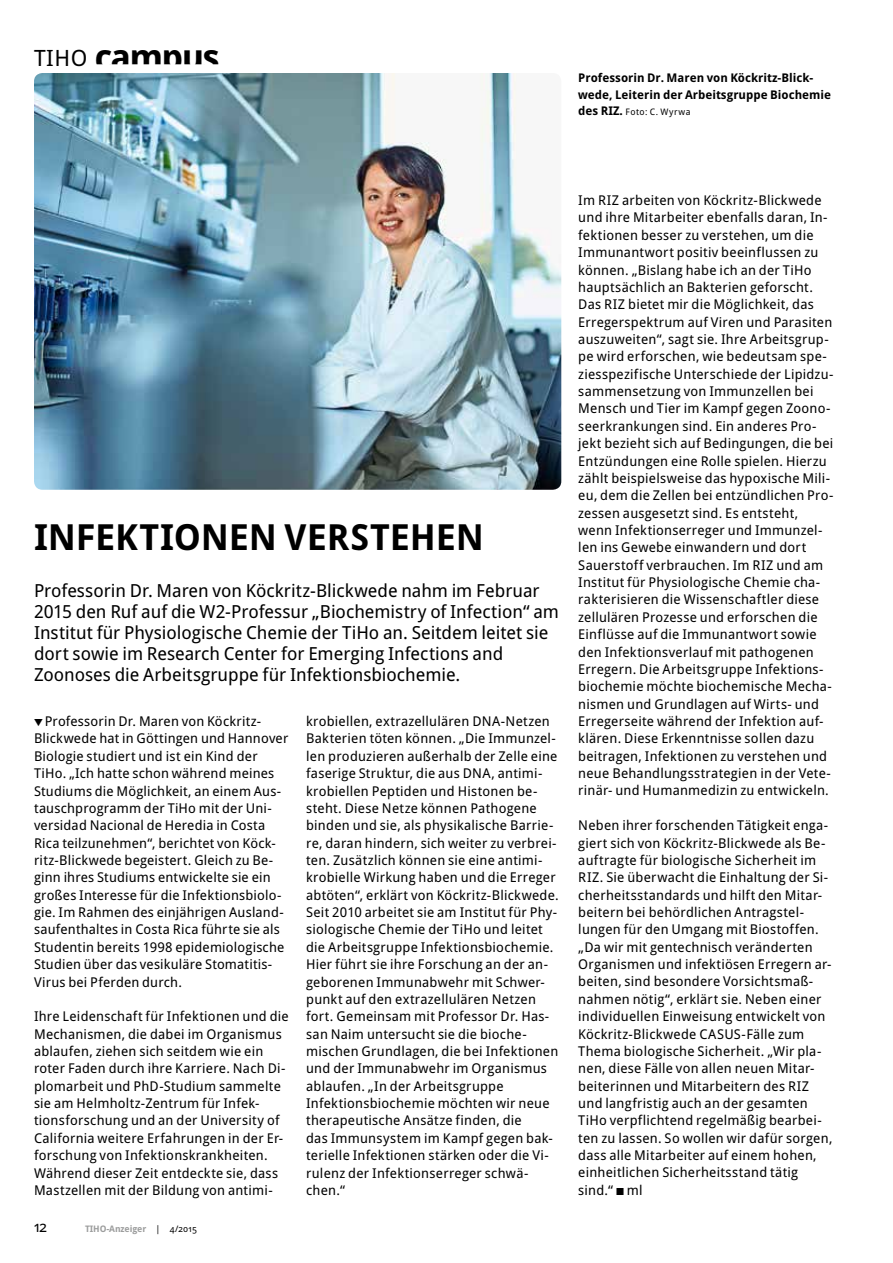
<style>
.page{position:relative;width:893px;height:1263px;background:#fff}
.page>*{position:absolute;margin:0;border:0;box-sizing:border-box;transform-origin:0 0}
.t1{font:700 36px "Droid Sans Pro";color:#000}
.t2{font:18px/21px "Droid Sans Pro";color:#000}
.t3{font:15px "Droid Sans Pro";color:#000}
.t4{font:13.5px/17.4px "Droid Sans Pro";letter-spacing:.015em;color:#000}
.t5{font:700 12px/16.5px "Droid Sans Pro";color:#000}
.t6{font:700 9px "Droid Sans Pro";letter-spacing:-.01em;color:#9c9d9d}
.t7{font:9px "Droid Sans Pro";letter-spacing:.065em;color:#000}
.s1{font-weight:400;font-size:22.5px}
.s2{font-weight:700;font-size:12px}
.s3{font-weight:400;color:#000}
</style>
<div class="page">
<img style="left:34px;top:73px;width:527px;height:417px">
<p class="t1" style="left:34px;top:31px;width:187px"><span class="s1">TIHO</span> campus</p>
<p class="t5" style="left:578px;top:69px;width:254px">Professorin Dr. Maren von Köckritz-Blick&shy;wede, Leiterin der Arbeitsgruppe Biochemie</p>
<p class="t7" style="left:578px;top:106px;width:114px"><span class="s2">des RIZ.</span> Foto: C. Wyrwa</p>
<p class="t1" style="left:34px;top:512px;width:451px">INFEKTIONEN VERSTEHEN</p>
<p class="t2" style="left:34px;top:579px;width:527px">Professorin Dr. Maren von Köckritz-Blickwede nahm im Februar 2015 den Ruf auf die W2-Professur „Biochemistry of Infection“ am Institut für Physiologische Chemie der TiHo an. Seitdem leitet sie dort sowie im Research Center for Emerging Infections and Zoonoses die Arbeitsgruppe für Infektionsbiochemie.</p>
<p class="t4" style="left:34px;top:712px;width:256px;text-indent:11px">Professorin Dr. Maren von Köckritz-Blickwede hat in Göttingen und Hannover Biologie studiert und ist ein Kind der TiHo. „Ich hatte schon während meines Studiums die Möglichkeit, an einem Aus&shy;tauschprogramm der TiHo mit der Uni&shy;versidad Nacional de Heredia in Costa Rica teilzunehmen“, berichtet von Köck&shy;ritz-Blickwede begeistert. Gleich zu Be&shy;ginn ihres Studiums entwickelte sie ein großes Interesse für die Infektionsbiolo&shy;gie. Im Rahmen des einjährigen Ausland&shy;saufenthaltes in Costa Rica führte sie als Studentin bereits 1998 epidemiologische Studien über das vesikuläre Stomatitis-Virus bei Pferden durch.</p>
<p class="t4" style="left:34px;top:1007px;width:256px">Ihre Leidenschaft für Infektionen und die Mechanismen, die dabei im Organismus ablaufen, ziehen sich seitdem wie ein roter Faden durch ihre Karriere. Nach Di&shy;plomarbeit und PhD-Studium sammelte sie am Helmholtz-Zentrum für Infek&shy;tionsforschung und an der University of California weitere Erfahrungen in der Er&shy;forschung von Infektionskrankheiten.<br>Während dieser Zeit entdeckte sie, dass Mastzellen mit der Bildung von antimi-</p>
<p class="t4" style="left:306px;top:712px;width:254px">krobiellen, extrazellulären DNA-Netzen Bakterien töten können. „Die Immunzel&shy;len produzieren außerhalb der Zelle eine faserige Struktur, die aus DNA, antimi&shy;krobiellen Peptiden und Histonen be&shy;steht. Diese Netze können Pathogene binden und sie, als physikalische Barrie&shy;re, daran hindern, sich weiter zu verbrei&shy;ten. Zusätzlich können sie eine antimi&shy;krobielle Wirkung haben und die Erreger abtöten“, erklärt von Köckritz-Blickwede.<br>Seit 2010 arbeitet sie am Institut für Phy&shy;siologische Chemie der TiHo und leitet die Arbeitsgruppe Infektionsbiochemie.<br>Hier führt sie ihre Forschung an der an&shy;geborenen Immunabwehr mit Schwer&shy;punkt auf den extrazellulären Netzen fort. Gemeinsam mit Professor Dr. Has&shy;san Naim untersucht sie die bioche&shy;mischen Grundlagen, die bei Infektionen und der Immunabwehr im Organismus ablaufen. „In der Arbeitsgruppe Infektionsbiochemie möchten wir neue therapeutische Ansätze finden, die<br>das Immunsystem im Kampf gegen bak&shy;terielle Infektionen stärken oder die Vi&shy;rulenz der Infektionserreger schwä&shy;chen.“</p>
<p class="t3" style="left:34px;top:1216px;width:15px">12</p>
<p class="t6" style="left:85px;top:1222px;width:114px">TIHO-Anzeiger <span class="s3">| 4/2015</span></p>
<p class="t4" style="left:578px;top:191px;width:257px">Im RIZ arbeiten von Köckritz-Blickwede und ihre Mitarbeiter ebenfalls daran, In&shy;fektionen besser zu verstehen, um die Immunantwort positiv beeinflussen zu können. „Bislang habe ich an der TiHo hauptsächlich an Bakterien geforscht.<br>Das RIZ bietet mir die Möglichkeit, das Erregerspektrum auf Viren und Parasiten auszuweiten“, sagt sie. Ihre Arbeitsgrup&shy;pe wird erforschen, wie bedeutsam spe&shy;ziesspezifische Unterschiede der Lipidzu&shy;sammensetzung von Immunzellen bei Mensch und Tier im Kampf gegen Zoono&shy;seerkrankungen sind. Ein anderes Pro&shy;jekt bezieht sich auf Bedingungen, die bei Entzündungen eine Rolle spielen. Hierzu zählt beispielsweise das hypoxische Mili&shy;eu, dem die Zellen bei entzündlichen Pro&shy;zessen ausgesetzt sind. Es entsteht, wenn Infektionserreger und Immunzel&shy;len ins Gewebe einwandern und dort Sauerstoff verbrauchen. Im RIZ und am Institut für Physiologische Chemie cha&shy;rakterisieren die Wissenschaftler diese zellulären Prozesse und erforschen die Einflüsse auf die Immunantwort sowie den Infektionsverlauf mit pathogenen Erregern. Die Arbeitsgruppe Infektions&shy;biochemie möchte biochemische Mecha&shy;nismen und Grundlagen auf Wirts- und Erregerseite während der Infektion auf&shy;klären. Diese Erkenntnisse sollen dazu beitragen, Infektionen zu verstehen und neue Behandlungsstrategien in der Vete&shy;rinär- und Humanmedizin zu entwickeln.</p>
<p class="t4" style="left:578px;top:816px;width:256px">Neben ihrer forschenden Tätigkeit enga&shy;giert sich von Köckritz-Blickwede als Be&shy;auftragte für biologische Sicherheit im RIZ. Sie überwacht die Einhaltung der Si&shy;cherheitsstandards und hilft den Mitar&shy;beitern bei behördlichen Antragstel&shy;lungen für den Umgang mit Biostoffen. „Da wir mit gentechnisch veränderten Organismen und infektiösen Erregern ar&shy;beiten, sind besondere Vorsichtsmaß&shy;nahmen nötig“, erklärt sie. Neben einer individuellen Einweisung entwickelt von Köckritz-Blickwede CASUS-Fälle zum Thema biologische Sicherheit. „Wir pla&shy;nen, diese Fälle von allen neuen Mitar&shy;beiterinnen und Mitarbeitern des RIZ und langfristig auch an der gesamten TiHo verpflichtend regelmäßig bearbei&shy;ten zu lassen. So wollen wir dafür sorgen, dass alle Mitarbeiter auf einem hohen, einheitlichen Sicherheitsstand tätig sind.“ ml</p>
</div>
